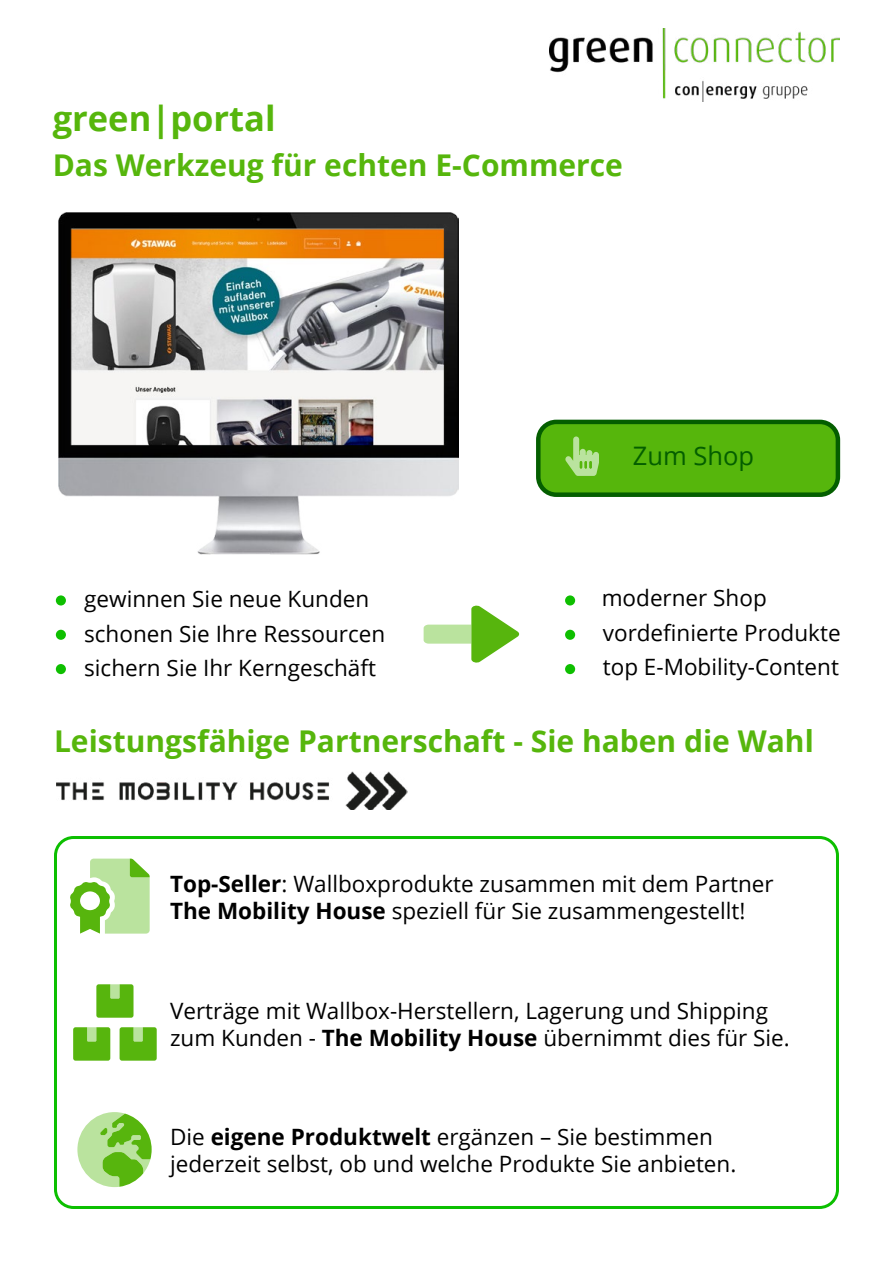
<style>
.page{position:relative;width:893px;height:1263px;background:#fff}
.page>*{position:absolute;margin:0;border:0;box-sizing:border-box;transform-origin:0 0}
.t1{font:700 34.5px "Open Sans";color:#56b60c}
.t2{font:700 30px "Open Sans";color:#56b60c}
.t3{font:25.5px "Open Sans";color:#045e00}
.t4{font:22.5px/27px "Open Sans";color:#000}
.s1{font-weight:700}
</style>
<div class="page">
<img style="left:58px;top:213px;width:401px;height:341px">
<div style="left:56px;top:595px;width:10px;height:10px;background:#0ebf00;border-radius:50%"></div>
<div style="left:565px;top:595px;width:10px;height:10px;background:#0ebf00;border-radius:50%"></div>
<div style="left:56px;top:630px;width:10px;height:10px;background:#0ebf00;border-radius:50%"></div>
<div style="left:565px;top:630px;width:10px;height:10px;background:#0ebf00;border-radius:50%"></div>
<div style="left:56px;top:664px;width:10px;height:10px;background:#0ebf00;border-radius:50%"></div>
<div style="left:565px;top:664px;width:10px;height:10px;background:#0ebf00;border-radius:50%"></div>
<svg style="left:424px;top:605px;width:96px;height:58px"></svg>
<div style="left:54px;top:836px;width:785px;height:373px;border:3px solid #0cbf00;border-radius:18px"></div>
<svg style="left:73px;top:984px;width:84px;height:77px"></svg>
<svg style="left:70px;top:858px;width:80px;height:75px"></svg>
<svg style="left:77px;top:1112px;width:75px;height:75px"></svg>
<div style="left:538px;top:422px;width:300px;height:73px;background:#56b60c;border-radius:18px"></div>
<div style="left:536px;top:420px;width:304px;height:77px;border:4px solid #045e00;border-radius:18px"></div>
<svg style="left:565px;top:436px;width:34px;height:40px"></svg>
<img style="left:56px;top:771px;width:351px;height:38px">
<img style="left:549px;top:28px;width:291px;height:73px">
<h1 class="t1" style="left:53px;top:94px;width:224px">green|portal</h1>
<h2 class="t2" style="left:53px;top:144px;width:572px">Das Werkzeug für echten E-Commerce</h2>
<p class="t3" style="left:633px;top:438px;width:123px">Zum Shop</p>
<p class="t4" style="left:84px;top:581px;width:302px;line-height:34.8px">gewinnen Sie neue Kunden schonen Sie Ihre Ressourcen</p>
<p class="t4" style="left:84px;top:654px;width:293px">sichern Sie Ihr Kerngeschäft</p>
<p class="t4" style="left:602px;top:580px;width:240px;line-height:34.5px">moderner Shop vordefinierte Produkte top E-Mobility-Content</p>
<h2 class="t2" style="left:54px;top:720px;width:761px">Leistungsfähige Partnerschaft - Sie haben die Wahl</h2>
<p class="t4" style="left:170px;top:870px;width:605px"><span class="s1">Top-Seller</span>: Wallboxprodukte zusammen mit dem Partner<br><span class="s1">The Mobility House</span> speziell für Sie zusammengestellt!</p>
<p class="t4" style="left:170px;top:997px;width:621px">Verträge mit Wallbox-Herstellern, Lagerung und Shipping zum Kunden - <span class="s1">The Mobility House</span> übernimmt dies für Sie.</p>
<p class="t4" style="left:170px;top:1122px;width:568px">Die <span class="s1">eigene Produktwelt</span> ergänzen – Sie bestimmen jederzeit selbst, ob und welche Produkte Sie anbieten.</p>
</div>
